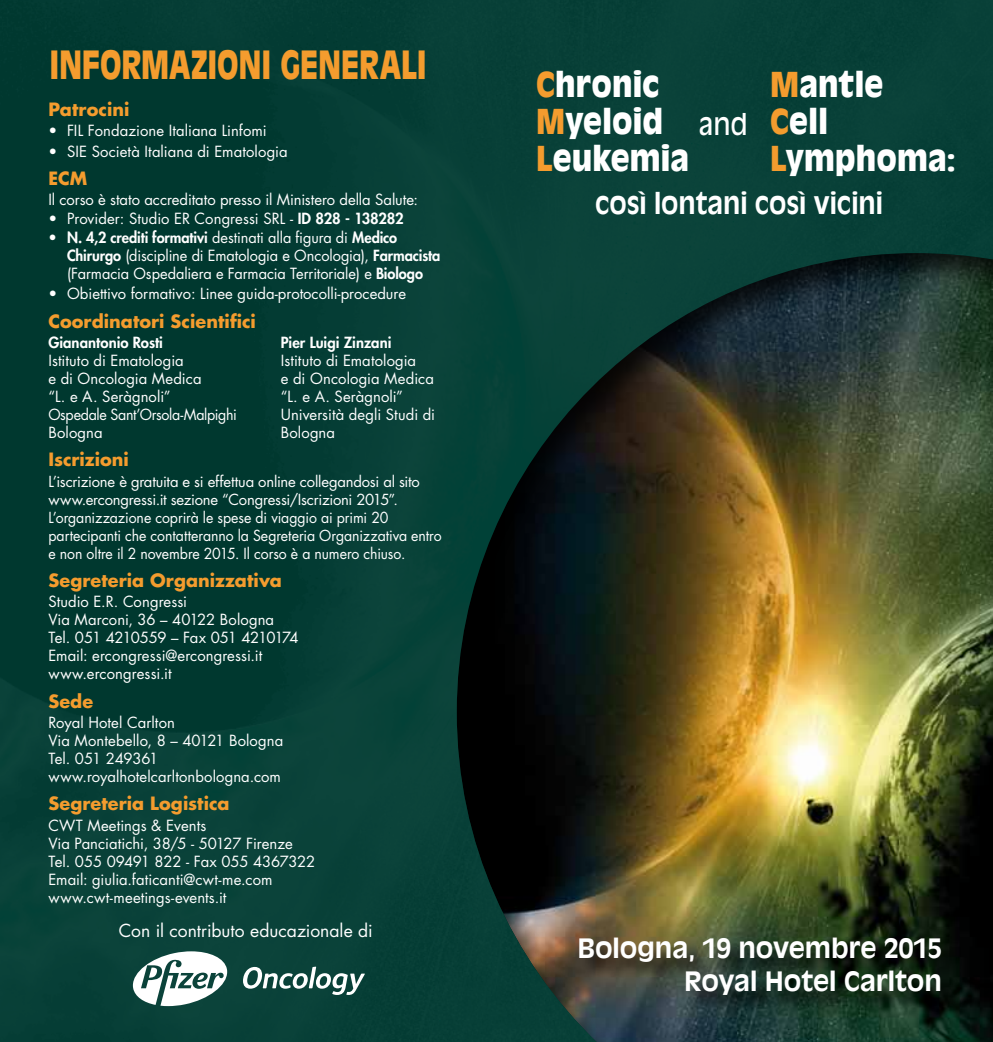
<style>
.page{position:relative;width:993px;height:1042px;background:#fff}
.page>*{position:absolute;margin:0;border:0;box-sizing:border-box;transform-origin:0 0}
.t1{font:900 38.5px "Antique Olive Std";letter-spacing:-.005em;color:#f49c2e;scale:.77 1}
.t2{font:900 33.95px/36.9px "Antique Olive Std";color:#fff;scale:.91 1}
.t3{font:700 28.53px "Antique Olive Std";letter-spacing:-.005em;color:#fff;scale:.91 1}
.t4{font:28.53px "Antique Olive Std";color:#fff;scale:.91 1}
.t5{font:700 26.43px/33.2px "Antique Olive Std";letter-spacing:-.005em;color:#fff;text-align:right}
.t6{font:700 17.85px "Futura Std";letter-spacing:.005em;color:#f49c2e}
.t7{font:17.5px "Futura Std";color:#fff}
.t8{font:15.05px/18px "Futura Std";color:#fff}
.t9{font:800 15.05px "Futura Std";color:#fff}
.t10{font:14.88px/18px "Futura Std";letter-spacing:-.01em;color:#fff}
.s1{font-weight:800}
.s2{color:#f49c2e}
</style>
<div class="page">
<div style="left:0;top:0;width:992px;height:1042px;background:#063f36"></div>
<div style="left:455px;top:251px;width:537px;height:791px;background:#000;opacity:.81"></div>
<div style="left:582px;top:941px;width:379px;height:75px;background:#000;opacity:.75"></div>
<svg style="left:133px;top:951px;width:94px;height:55px"></svg>
<svg style="left:243px;top:966px;width:122px;height:29px"></svg>
<h1 class="t1" style="left:50px;top:42px;width:491px">INFORMAZIONI GENERALI</h1>
<p class="t6" style="left:48px;top:97px;width:82px">Patrocini</p>
<p class="t8" style="left:48px;top:122px;width:220px">• FIL Fondazione Italiana Linfomi</p>
<p class="t8" style="left:48px;top:142px;width:241px">• SIE Società Italiana di Ematologia</p>
<p class="t6" style="left:48px;top:166px;width:40px">Ecm</p>
<p class="t8" style="left:48px;top:191px;width:371px">Il corso è stato accreditato presso il Ministero della Salute:</p>
<p class="t8" style="left:48px;top:210px;width:356px">• Provider: Studio ER Congressi SRL - <span class="s1">ID 828 - 138282</span></p>
<p class="t8" style="left:67px;top:229px;width:375px;text-indent:-19px"><span class="s1">• N. 4,2 crediti formativi</span> destinati alla figura di <span class="s1">Medico<br>Chirurgo</span> (discipline di Ematologia e Oncologia), <span class="s1">Farmacista </span>(Farmacia Ospedaliera e Farmacia Territoriale) e <span class="s1">Biologo</span></p>
<p class="t8" style="left:48px;top:285px;width:359px">• Obiettivo formativo: Linee guida-protocolli-procedure</p>
<p class="t6" style="left:48px;top:309px;width:209px">Coordinatori Scientifici</p>
<p class="t9" style="left:48px;top:333px;width:116px">Gianantonio Rosti</p>
<p class="t8" style="left:48px;top:352px;width:190px">Istituto di Ematologia<br>e di Oncologia Medica<br>“L. e A. Seràgnoli”<br>Ospedale Sant’Orsola-Malpighi<br>Bologna</p>
<p class="t6" style="left:48px;top:448px;width:82px">Iscrizioni</p>
<p class="t10" style="left:48px;top:472px;width:394px">L’iscrizione è gratuita e si effettua online collegandosi al sito www.ercongressi.it sezione “Congressi/Iscrizioni 2015”.<br>L’organizzazione coprirà le spese di viaggio ai primi 20 partecipanti che contatteranno la Segreteria Organizzativa entro e non oltre il 2 novembre 2015. Il corso è a numero chiuso.</p>
<p class="t6" style="left:48px;top:568px;width:235px">Segreteria Organizzativa</p>
<p class="t8" style="left:48px;top:593px;width:252px">Studio E.R. Congressi<br>Via Marconi, 36 – 40122 Bologna<br>Tel. 051 4210559 – Fax 051 4210174<br>Email: ercongressi@ercongressi.it www.ercongressi.it</p>
<p class="t6" style="left:48px;top:689px;width:46px">Sede</p>
<p class="t8" style="left:48px;top:714px;width:236px">Royal Hotel Carlton<br>Via Montebello, 8 – 40121 Bologna<br>Tel. 051 249361 www.royalhotelcarltonbologna.com</p>
<p class="t6" style="left:48px;top:792px;width:183px">Segreteria Logistica</p>
<p class="t8" style="left:48px;top:816px;width:268px">CWT Meetings &amp; Events<br>Via Panciatichi, 38/5 - 50127 Firenze<br>Tel. 055 09491 822 - Fax 055 4367322<br>Email: giulia.faticanti@cwt-me.com www.cwt-meetings-events.it</p>
<p class="t9" style="left:281px;top:333px;width:112px">Pier Luigi Zinzani</p>
<p class="t8" style="left:281px;top:352px;width:156px">Istituto di Ematologia<br>e di Oncologia Medica “L. e A. Seràgnoli”<br>Università degli Studi di<br>Bologna</p>
<p class="t7" style="left:119px;top:920px;width:255px">Con il contributo educazionale di</p>
<h2 class="t2" style="left:536px;top:66px;width:170px"><span class="s2">C</span>hronic<br><span class="s2">M</span>yeloid<br><span class="s2">L</span>eukemia</h2>
<h3 class="t4" style="left:699px;top:108px;width:55px">and</h3>
<h2 class="t2" style="left:770px;top:66px;width:205px"><span class="s2">M</span>antle<br><span class="s2">C</span>ell<br><span class="s2">L</span>ymphoma:</h2>
<h3 class="t3" style="left:595px;top:186px;width:318px">così lontani così vicini</h3>
<h3 class="t5" style="left:577px;top:931px;width:366px">Bologna, 19 novembre 2015<br>Royal Hotel Carlton</h3>
</div>
